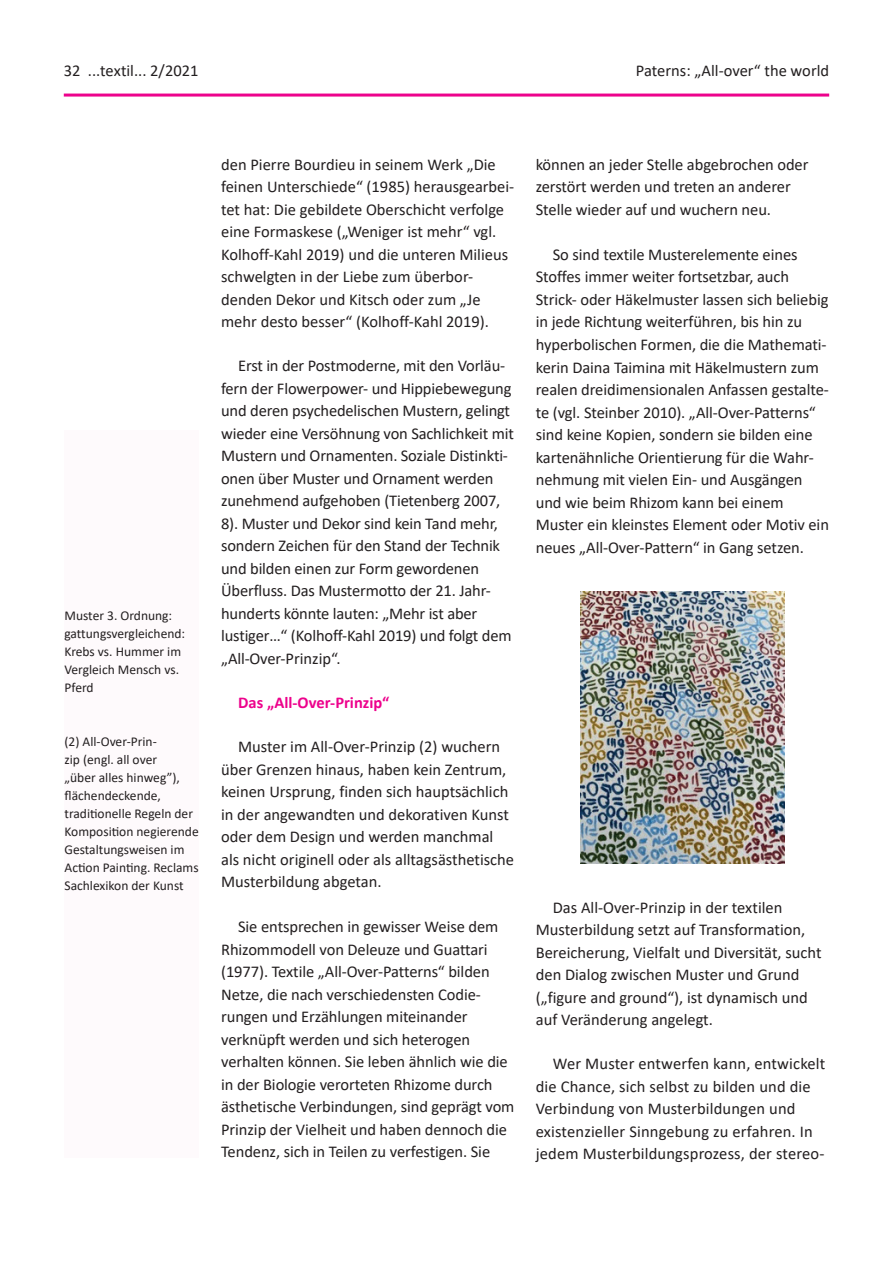
<style>
.page{position:relative;width:893px;height:1263px;background:#fff}
.page>*{position:absolute;margin:0;border:0;box-sizing:border-box;transform-origin:0 0}
.t1{font:16.5px/22.5px "Calibri";letter-spacing:-.005em;color:#231f20}
.t2{font:700 16.5px "Calibri";color:#ed028c}
.t3{font:13.5px/18px "Calibri";color:#231f20}
</style>
<div class="page">
<hr style="left:64px;top:94px;width:765px;height:3px;background:#ed028c">
<div style="left:65px;top:430px;width:134px;height:727px;background:#fefafc"></div>
<img style="left:580px;top:591px;width:205px;height:273px">
<p class="t1" style="left:64px;top:59px;width:136px">32 ...textil... 2/2021</p>
<p class="t1" style="left:636px;top:59px;width:195px">Paterns: „All-over“ the world</p>
<p class="t3" style="left:65px;top:607px;width:122px">Muster 3. Ordnung: gattungsvergleichend:<br>Krebs vs. Hummer im<br>Vergleich Mensch vs.<br>Pferd</p>
<p class="t3" style="left:65px;top:732px;width:136px">(2) All-Over-Prin-<br>zip (engl. all over<br>„über alles hinweg”), flächendeckende, traditionelle Regeln der<br>Komposition negierende<br>Gestaltungsweisen im<br>Action Painting. Reclams<br>Sachlexikon der Kunst</p>
<p class="t1" style="left:221px;top:153px;width:295px">den Pierre Bourdieu in seinem Werk „Die feinen Unterschiede“ (1985) herausgearbei&shy;tet hat: Die gebildete Oberschicht verfolge eine Formaskese („Weniger ist mehr“ vgl.<br>Kolhoff-Kahl 2019) und die unteren Milieus schwelgten in der Liebe zum überbor&shy;denden Dekor und Kitsch oder zum „Je mehr desto besser“ (Kolhoff-Kahl 2019).</p>
<p class="t1" style="left:221px;top:354px;width:294px;text-indent:17px">Erst in der Postmoderne, mit den Vorläu&shy;fern der Flowerpower- und Hippiebewegung und deren psychedelischen Mustern, gelingt wieder eine Versöhnung von Sachlichkeit mit Mustern und Ornamenten. Soziale Distinkti&shy;onen über Muster und Ornament werden zunehmend aufgehoben (Tietenberg 2007, 8). Muster und Dekor sind kein Tand mehr, sondern Zeichen für den Stand der Technik und bilden einen zur Form gewordenen Überfluss. Das Mustermotto der 21. Jahr&shy;hunderts könnte lauten: „Mehr ist aber lustiger…“ (Kolhoff-Kahl 2019) und folgt dem „All-Over-Prinzip“.</p>
<p class="t2" style="left:238px;top:691px;width:153px">Das „All-Over-Prinzip“</p>
<p class="t1" style="left:221px;top:735px;width:295px;text-indent:17px">Muster im All-Over-Prinzip (2) wuchern über Grenzen hinaus, haben kein Zentrum, keinen Ursprung, finden sich hauptsächlich in der angewandten und dekorativen Kunst oder dem Design und werden manchmal als nicht originell oder als alltagsästhetische Musterbildung abgetan.</p>
<p class="t1" style="left:221px;top:915px;width:295px;text-indent:17px">Sie entsprechen in gewisser Weise dem Rhizommodell von Deleuze und Guattari (1977). Textile „All-Over-Patterns“ bilden Netze, die nach verschiedensten Codie&shy;rungen und Erzählungen miteinander verknüpft werden und sich heterogen verhalten können. Sie leben ähnlich wie die in der Biologie verorteten Rhizome durch ästhetische Verbindungen, sind geprägt vom Prinzip der Vielheit und haben dennoch die Tendenz, sich in Teilen zu verfestigen. Sie</p>
<p class="t1" style="left:536px;top:153px;width:274px">können an jeder Stelle abgebrochen oder zerstört werden und treten an anderer<br>Stelle wieder auf und wuchern neu.</p>
<p class="t1" style="left:536px;top:243px;width:295px;text-indent:17px">So sind textile Musterelemente eines Stoffes immer weiter fortsetzbar, auch Strick- oder Häkelmuster lassen sich beliebig in jede Richtung weiterführen, bis hin zu hyperbolischen Formen, die die Mathemati&shy;kerin Daina Taimina mit Häkelmustern zum realen dreidimensionalen Anfassen gestalte&shy;te (vgl. Steinber 2010). „All-Over-Patterns“ sind keine Kopien, sondern sie bilden eine kartenähnliche Orientierung für die Wahr&shy;nehmung mit vielen Ein- und Ausgängen und wie beim Rhizom kann bei einem Muster ein kleinstes Element oder Motiv ein neues „All-Over-Pattern“ in Gang setzen.</p>
<p class="t1" style="left:536px;top:895px;width:287px;text-indent:17px">Das All-Over-Prinzip in der textilen Musterbildung setzt auf Transformation, Bereicherung, Vielfalt und Diversität, sucht den Dialog zwischen Muster und Grund („figure and ground“), ist dynamisch und auf Veränderung angelegt.</p>
<p class="t1" style="left:536px;top:1052px;width:291px;text-indent:17px">Wer Muster entwerfen kann, entwickelt die Chance, sich selbst zu bilden und die Verbindung von Musterbildungen und existenzieller Sinngebung zu erfahren. In jedem Musterbildungsprozess, der stereo-</p>
</div>
